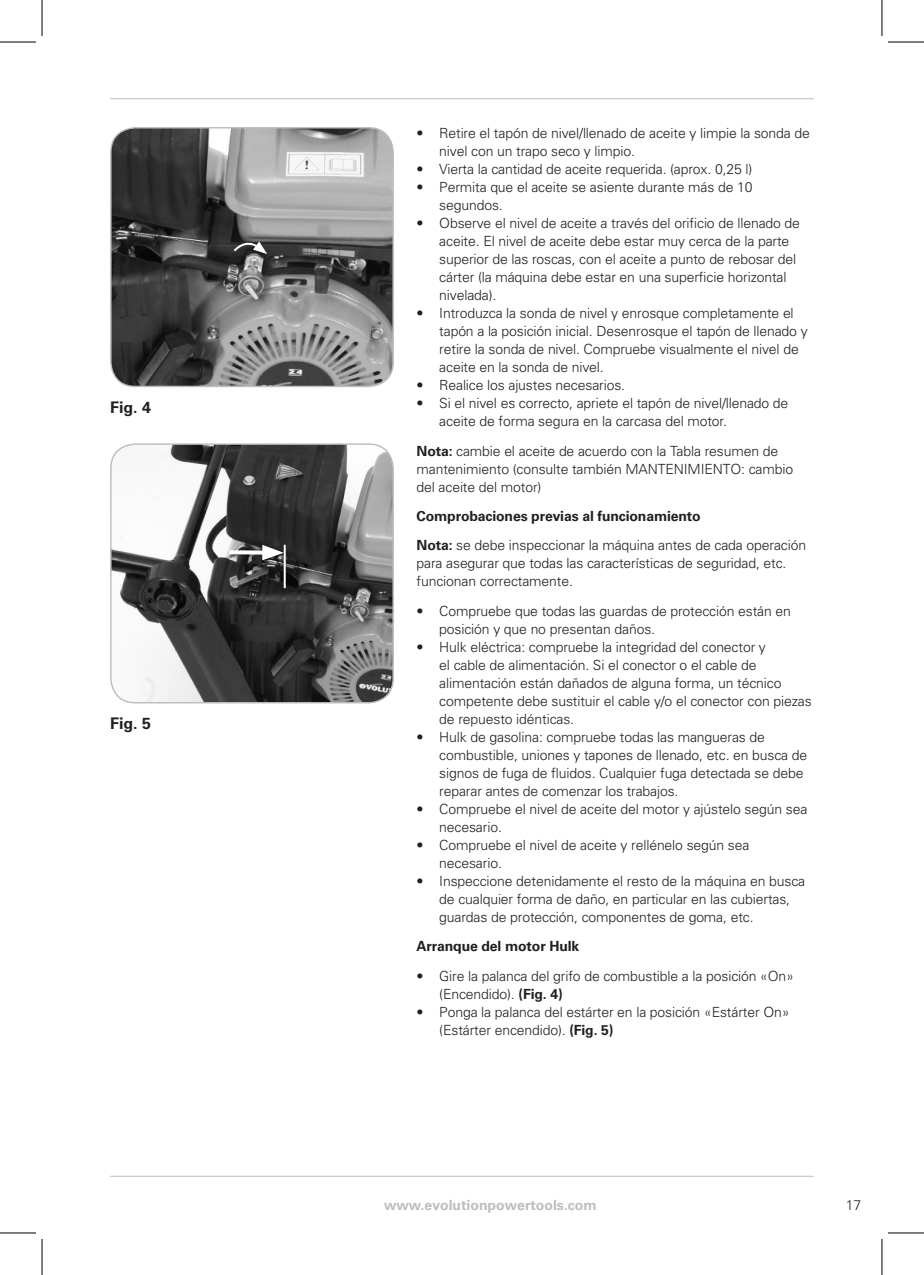
<style>
.page{position:relative;width:924px;height:1275px;background:#fff}
.page>*{position:absolute;margin:0;border:0;box-sizing:border-box;transform-origin:0 0}
.t1{font:700 16px "Univers";color:#231f20}
.List_Paragraph{font:300 14px/18px "Univers";letter-spacing:-.01em;color:#231f20}
.t2{font:700 14px "Univers";letter-spacing:-.01em;color:#231f20}
.t3{font:700 14px "Univers";color:#bcbdc0}
.s1{font-weight:700}
</style>
<div class="page">
<hr style="left:110px;top:98px;width:703px;height:1px;background:#bcbdc0">
<hr style="left:110px;top:1175px;width:703px;height:1px;background:#bcbdc0">
<img style="left:111px;top:128px;width:282px;height:258px">
<div style="left:110px;top:127px;width:283px;height:260px;border:1px solid #bcbdc0;border-radius:24px"></div>
<img style="left:111px;top:444px;width:282px;height:259px">
<div style="left:110px;top:443px;width:283px;height:260px;border:1px solid #bcbdc0;border-radius:24px"></div>
<svg style="left:229px;top:550px;width:33px;height:4px"></svg>
<svg style="left:262px;top:545px;width:21px;height:15px"></svg>
<hr style="left:283px;top:545px;width:2px;height:43px;background:#fff">
<svg style="left:232px;top:237px;width:35px;height:17px"></svg>
<hr style="left:0;top:42px;width:36px;height:1px;background:#000">
<hr style="left:887px;top:42px;width:36px;height:1px;background:#000">
<hr style="left:0;top:1232px;width:36px;height:1px;background:#000">
<hr style="left:887px;top:1232px;width:36px;height:1px;background:#000">
<hr style="left:42px;top:0;width:1px;height:36px;background:#000">
<hr style="left:42px;top:1239px;width:1px;height:36px;background:#000">
<hr style="left:881px;top:0;width:1px;height:36px;background:#000">
<hr style="left:881px;top:1239px;width:1px;height:36px;background:#000">
<p class="t1" style="left:110px;top:398px;width:42px">Fig. 4</p>
<p class="t1" style="left:110px;top:714px;width:42px">Fig. 5</p>
<p class="List_Paragraph" style="left:439px;top:124px;width:372px;text-indent:-23px">• Retire el tapón de nivel/llenado de aceite y limpie la sonda de nivel con un trapo seco y limpio.</p>
<p class="List_Paragraph" style="left:416px;top:160px;width:337px">• Vierta la cantidad de aceite requerida. (aprox. 0,25 l)</p>
<p class="List_Paragraph" style="left:439px;top:178px;width:314px;text-indent:-23px">• Permita que el aceite se asiente durante más de 10 segundos.</p>
<p class="List_Paragraph" style="left:439px;top:214px;width:362px;text-indent:-23px">• Observe el nivel de aceite a través del orificio de llenado de aceite. El nivel de aceite debe estar muy cerca de la parte superior de las roscas, con el aceite a punto de rebosar del cárter (la máquina debe estar en una superficie horizontal nivelada).</p>
<p class="List_Paragraph" style="left:439px;top:304px;width:370px;text-indent:-23px">• Introduzca la sonda de nivel y enrosque completamente el tapón a la posición inicial. Desenrosque el tapón de llenado y retire la sonda de nivel. Compruebe visualmente el nivel de aceite en la sonda de nivel.</p>
<p class="List_Paragraph" style="left:416px;top:376px;width:210px">• Realice los ajustes necesarios.</p>
<p class="List_Paragraph" style="left:439px;top:394px;width:350px;text-indent:-23px">• Si el nivel es correcto, apriete el tapón de nivel/llenado de aceite de forma segura en la carcasa del motor.</p>
<p class="List_Paragraph" style="left:416px;top:442px;width:378px"><span class="s1">Nota:</span> cambie el aceite de acuerdo con la Tabla resumen de mantenimiento (consulte también MANTENIMIENTO: cambio del aceite del motor)</p>
<p class="t2" style="left:416px;top:508px;width:285px">Comprobaciones previas al funcionamiento</p>
<p class="List_Paragraph" style="left:416px;top:536px;width:391px"><span class="s1">Nota:</span> se debe inspeccionar la máquina antes de cada operación para asegurar que todas las características de seguridad, etc. funcionan correctamente.</p>
<p class="List_Paragraph" style="left:439px;top:602px;width:353px;text-indent:-23px">• Compruebe que todas las guardas de protección están en posición y que no presentan daños.</p>
<p class="List_Paragraph" style="left:439px;top:638px;width:374px;text-indent:-23px">• Hulk eléctrica: compruebe la integridad del conector y<br>el cable de alimentación. Si el conector o el cable de alimentación están dañados de alguna forma, un técnico competente debe sustituir el cable y/o el conector con piezas de repuesto idénticas.</p>
<p class="List_Paragraph" style="left:439px;top:728px;width:369px;text-indent:-23px">• Hulk de gasolina: compruebe todas las mangueras de combustible, uniones y tapones de llenado, etc. en busca de signos de fuga de fluidos. Cualquier fuga detectada se debe reparar antes de comenzar los trabajos.</p>
<p class="List_Paragraph" style="left:439px;top:800px;width:369px;text-indent:-23px">• Compruebe el nivel de aceite del motor y ajústelo según sea necesario.</p>
<p class="List_Paragraph" style="left:439px;top:836px;width:311px;text-indent:-23px">• Compruebe el nivel de aceite y rellénelo según sea necesario.</p>
<p class="List_Paragraph" style="left:439px;top:872px;width:367px;text-indent:-23px">• Inspeccione detenidamente el resto de la máquina en busca de cualquier forma de daño, en particular en las cubiertas, guardas de protección, componentes de goma, etc.</p>
<p class="t2" style="left:416px;top:938px;width:164px">Arranque del motor Hulk</p>
<p class="List_Paragraph" style="left:439px;top:966px;width:356px;text-indent:-23px">• Gire la palanca del grifo de combustible a la posición «On» (Encendido). <span class="s1">(Fig. 4)</span></p>
<p class="List_Paragraph" style="left:439px;top:1002px;width:351px;text-indent:-23px">• Ponga la palanca del estárter en la posición «Estárter On» (Estárter encendido). <span class="s1">(Fig. 5)</span></p>
<p class="t3" style="left:384px;top:1197px;width:214px">www.evolutionpowertools.com</p>
<p class="List_Paragraph" style="left:845px;top:1196px;width:17px">17</p>
</div>
